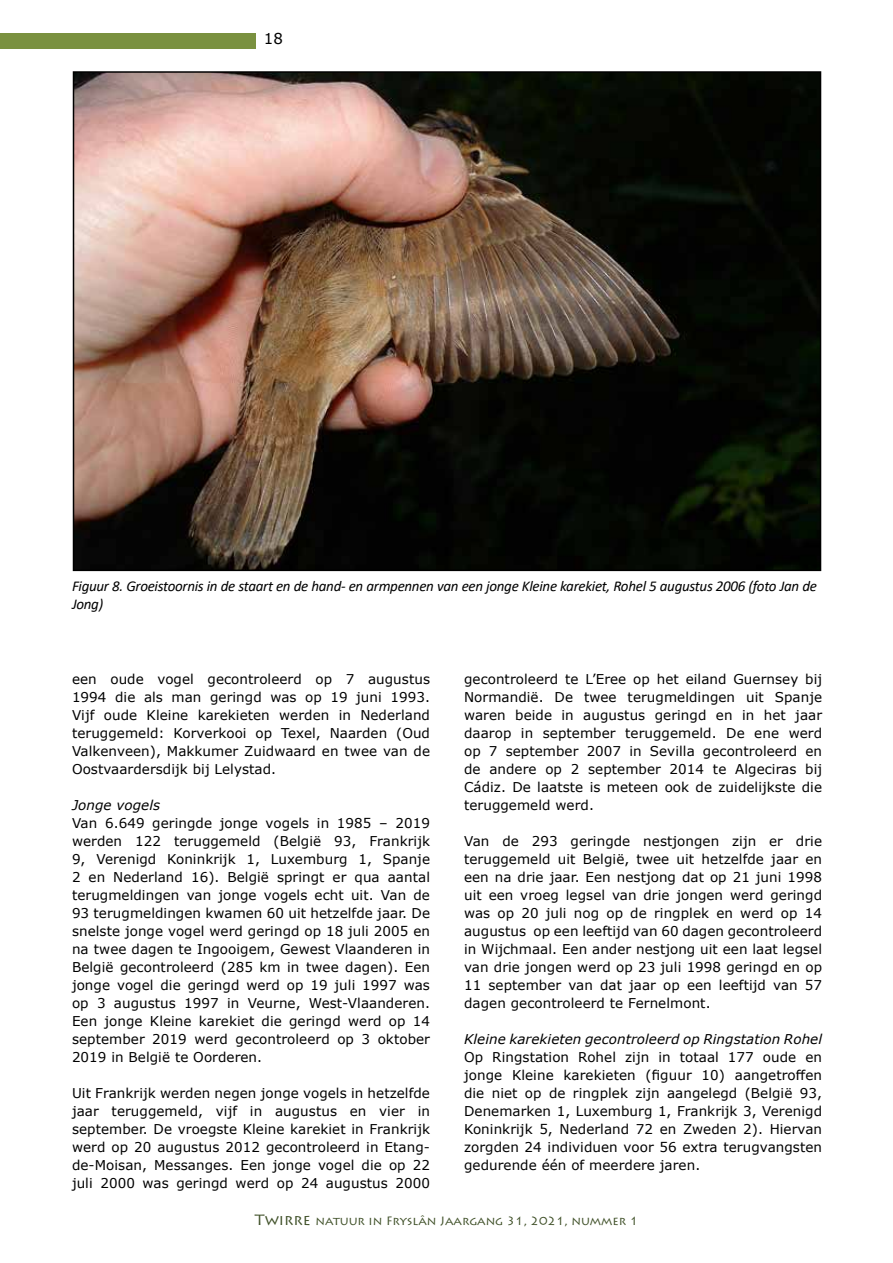
<style>
.page{position:relative;width:893px;height:1263px;background:#fff}
.page>*{position:absolute;margin:0;border:0;box-sizing:border-box;transform-origin:0 0}
.t1{font:italic 15px/18px "Calibri";letter-spacing:-.02em;color:#000}
.t2{font:15px "Verdana";color:#000}
.t3{font:13.5px/18px "Verdana";letter-spacing:.005em;color:#000;text-align:justify}
.t4{font:italic 13.5px "Verdana";letter-spacing:.005em;color:#000}
.t5{font:12px "Lithos Pro";color:#405129}
.s1{font-size:15px}
</style>
<div class="page">
<div style="left:0;top:33px;width:255px;height:15px;background:#7a9140"></div>
<img style="left:76px;top:74px;width:742px;height:494px">
<p class="t2" style="left:264px;top:28px;width:21px">18</p>
<p class="t1" style="left:72px;top:576px;width:746px">Figuur 8. Groeistoornis in de staart en de hand- en armpennen van een jonge Kleine karekiet, Rohel 5 augustus 2006 (foto Jan de<br>Jong)</p>
<p class="t3" style="left:72px;top:670px;width:360px">een oude vogel gecontroleerd op 7 augustus 1994 die als man geringd was op 19 juni 1993.<br>Vijf oude Kleine karekieten werden in Nederland teruggemeld: Korverkooi op Texel, Naarden (Oud Valkenveen), Makkumer Zuidwaard en twee van de Oostvaardersdijk bij Lelystad.</p>
<p class="t4" style="left:72px;top:796px;width:90px">Jonge vogels</p>
<p class="t3" style="left:72px;top:814px;width:360px">Van 6.649 geringde jonge vogels in 1985 – 2019 werden 122 teruggemeld (België 93, Frankrijk 9, Verenigd Koninkrijk 1, Luxemburg 1, Spanje 2 en Nederland 16). België springt er qua aantal terugmeldingen van jonge vogels echt uit. Van de 93 terugmeldingen kwamen 60 uit hetzelfde jaar. De snelste jonge vogel werd geringd op 18 juli 2005 en na twee dagen te Ingooigem, Gewest Vlaanderen in België gecontroleerd (285 km in twee dagen). Een jonge vogel die geringd werd op 19 juli 1997 was op 3 augustus 1997 in Veurne, West-Vlaanderen.<br>Een jonge Kleine karekiet die geringd werd op 14 september 2019 werd gecontroleerd op 3 oktober 2019 in België te Oorderen.</p>
<p class="t3" style="left:72px;top:1084px;width:360px">Uit Frankrijk werden negen jonge vogels in hetzelfde jaar teruggemeld, vijf in augustus en vier in september. De vroegste Kleine karekiet in Frankrijk werd op 20 augustus 2012 gecontroleerd in Etang&shy;de-Moisan, Messanges. Een jonge vogel die op 22 juli 2000 was geringd werd op 24 augustus 2000</p>
<p class="t3" style="left:464px;top:670px;width:360px">gecontroleerd te L’Eree op het eiland Guernsey bij Normandië. De twee terugmeldingen uit Spanje waren beide in augustus geringd en in het jaar daarop in september teruggemeld. De ene werd op 7 september 2007 in Sevilla gecontroleerd en de andere op 2 september 2014 te Algeciras bij Cádiz. De laatste is meteen ook de zuidelijkste die teruggemeld werd.</p>
<p class="t3" style="left:464px;top:832px;width:360px">Van de 293 geringde nestjongen zijn er drie teruggemeld uit België, twee uit hetzelfde jaar en een na drie jaar. Een nestjong dat op 21 juni 1998 uit een vroeg legsel van drie jongen werd geringd was op 20 juli nog op de ringplek en werd op 14 augustus op een leeftijd van 60 dagen gecontroleerd in Wijchmaal. Een ander nestjong uit een laat legsel van drie jongen werd op 23 juli 1998 geringd en op 11 september van dat jaar op een leeftijd van 57 dagen gecontroleerd te Fernelmont.</p>
<p class="t4" style="left:464px;top:1030px;width:359px">Kleine karekieten gecontroleerd op Ringstation Rohel</p>
<p class="t3" style="left:464px;top:1048px;width:360px">Op Ringstation Rohel zijn in totaal 177 oude en jonge Kleine karekieten (figuur 10) aangetroffen die niet op de ringplek zijn aangelegd (België 93, Denemarken 1, Luxemburg 1, Frankrijk 3, Verenigd Koninkrijk 5, Nederland 72 en Zweden 2). Hiervan zorgden 24 individuen voor 56 extra terugvangsten gedurende één of meerdere jaren.</p>
<p class="t5" style="left:255px;top:1214px;width:385px"><span class="s1">Twirre</span> natuur in Fryslân Jaargang 31, 2021, nummer 1</p>
</div>
